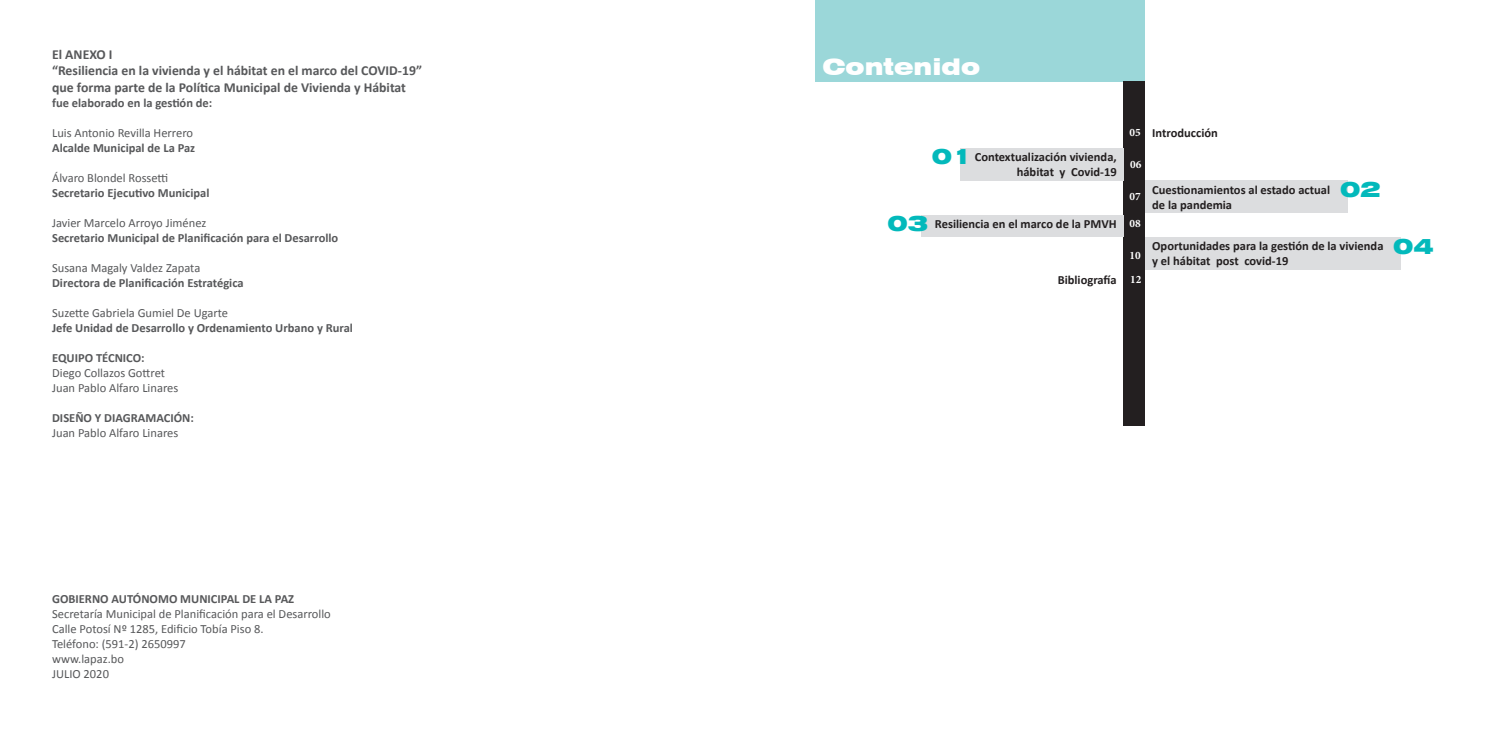
<style>
.page{position:relative;width:1489px;height:745px;background:#fff}
.page>*{position:absolute;margin:0;border:0;box-sizing:border-box;transform-origin:0 0}
._01_Párrafo_general{font:900 expanded 22.5px "Swiss 721 BT";color:#fff}
._01_Párrafo_general-2{font:900 expanded 21.25px "Swiss 721 BT";color:#03b9bb}
.t1{font:700 13.75px "Calibri";color:#57585a}
.t2{font:12.5px "Calibri";color:#57585a}
.t3{font:700 12.5px "Calibri";color:#57585a}
._000_INDICE_GRAL_N{font:700 12.5px "Calibri";color:#231f20}
.guiones{font:700 11.25px "Minion Pro";color:#fff}
</style>
<div class="page">
<div style="left:815px;top:0;width:329px;height:81px;background:#9bd7d9"></div>
<div style="left:1123px;top:81px;width:21px;height:344px;background:#231f20"></div>
<div style="left:1144px;top:180px;width:202px;height:33px;background:#dcdddf"></div>
<div style="left:1144px;top:237px;width:256px;height:32px;background:#dcdddf"></div>
<div style="left:960px;top:148px;width:163px;height:32px;background:#dcdddf"></div>
<div style="left:921px;top:215px;width:202px;height:21px;background:#dcdddf"></div>
<p class="t1" style="left:52px;top:46px;width:62px">El ANEXO I</p>
<p class="t1" style="left:52px;top:62px;width:371px">“Resiliencia en la vivienda y el hábitat en el marco del COVID-19”</p>
<p class="t1" style="left:52px;top:79px;width:355px">que forma parte de la Política Municipal de Vivienda y Hábitat</p>
<p class="t3" style="left:52px;top:95px;width:162px">fue elaborado en la gestión de:</p>
<p class="t2" style="left:52px;top:125px;width:142px">Luis Antonio Revilla Herrero</p>
<p class="t3" style="left:52px;top:140px;width:145px">Alcalde Municipal de La Paz</p>
<p class="t2" style="left:52px;top:170px;width:118px">Álvaro Blondel Rossetti</p>
<p class="t3" style="left:52px;top:185px;width:159px">Secretario Ejecutivo Municipal</p>
<p class="t2" style="left:52px;top:215px;width:156px">Javier Marcelo Arroyo Jiménez</p>
<p class="t3" style="left:52px;top:230px;width:288px">Secretario Municipal de Planificación para el Desarrollo</p>
<p class="t2" style="left:52px;top:260px;width:150px">Susana Magaly Valdez Zapata</p>
<p class="t3" style="left:52px;top:275px;width:193px">Directora de Planificación Estratégica</p>
<p class="t2" style="left:52px;top:305px;width:177px">Suzette Gabriela Gumiel De Ugarte</p>
<p class="t3" style="left:52px;top:320px;width:302px">Jefe Unidad de Desarrollo y Ordenamiento Urbano y Rural</p>
<p class="t3" style="left:52px;top:350px;width:94px">EQUIPO TÉCNICO:</p>
<p class="t2" style="left:52px;top:365px;width:114px">Diego Collazos Gottret</p>
<p class="t2" style="left:52px;top:380px;width:128px">Juan Pablo Alfaro Linares</p>
<p class="t3" style="left:52px;top:410px;width:143px">DISEÑO Y DIAGRAMACIÓN:</p>
<p class="t2" style="left:52px;top:425px;width:128px">Juan Pablo Alfaro Linares</p>
<p class="t3" style="left:52px;top:590px;width:244px">GOBIERNO AUTÓNOMO MUNICIPAL DE LA PAZ</p>
<p class="t2" style="left:52px;top:605px;width:280px">Secretaría Municipal de Planificación para el Desarrollo</p>
<p class="t2" style="left:52px;top:620px;width:213px">Calle Potosí Nº 1285, Edificio Tobía Piso 8.</p>
<p class="t2" style="left:52px;top:635px;width:135px">Teléfono: (591-2) 2650997</p>
<p class="t2" style="left:52px;top:650px;width:73px">www.lapaz.bo</p>
<p class="t2" style="left:52px;top:665px;width:58px">JULIO 2020</p>
<p class="_01_Párrafo_general" style="left:822px;top:53px;width:159px">Contenido</p>
<p class="_01_Párrafo_general-2" style="left:931px;top:143px;width:42px">01</p>
<p class="_000_INDICE_GRAL_N" style="left:974px;top:149px;width:143px">Contextualización vivienda,</p>
<p class="_000_INDICE_GRAL_N" style="left:1016px;top:164px;width:101px">hábitat y Covid-19</p>
<p class="_01_Párrafo_general-2" style="left:887px;top:210px;width:42px">03</p>
<p class="_000_INDICE_GRAL_N" style="left:934px;top:216px;width:183px">Resiliencia en el marco de la PMVH</p>
<p class="guiones" style="left:1129px;top:124px;width:13px">05</p>
<p class="guiones" style="left:1129px;top:156px;width:13px">06</p>
<p class="guiones" style="left:1129px;top:189px;width:13px">07</p>
<p class="guiones" style="left:1129px;top:215px;width:13px">08</p>
<p class="guiones" style="left:1129px;top:247px;width:13px">10</p>
<p class="_000_INDICE_GRAL_N" style="left:1057px;top:272px;width:60px">Bibliografía</p>
<p class="guiones" style="left:1129px;top:271px;width:13px">12</p>
<p class="_000_INDICE_GRAL_N" style="left:1152px;top:125px;width:67px">Introducción</p>
<p class="_01_Párrafo_general-2" style="left:1339px;top:176px;width:42px">02</p>
<p class="_000_INDICE_GRAL_N" style="left:1152px;top:181px;width:179px">Cuestionamientos al estado actual</p>
<p class="_000_INDICE_GRAL_N" style="left:1152px;top:196px;width:81px">de la pandemia</p>
<p class="_000_INDICE_GRAL_N" style="left:1152px;top:238px;width:233px">Oportunidades para la gestión de la vivienda</p>
<p class="_000_INDICE_GRAL_N" style="left:1152px;top:253px;width:138px">y el hábitat post covid-19</p>
<p class="_01_Párrafo_general-2" style="left:1393px;top:233px;width:42px">04</p>
</div>
